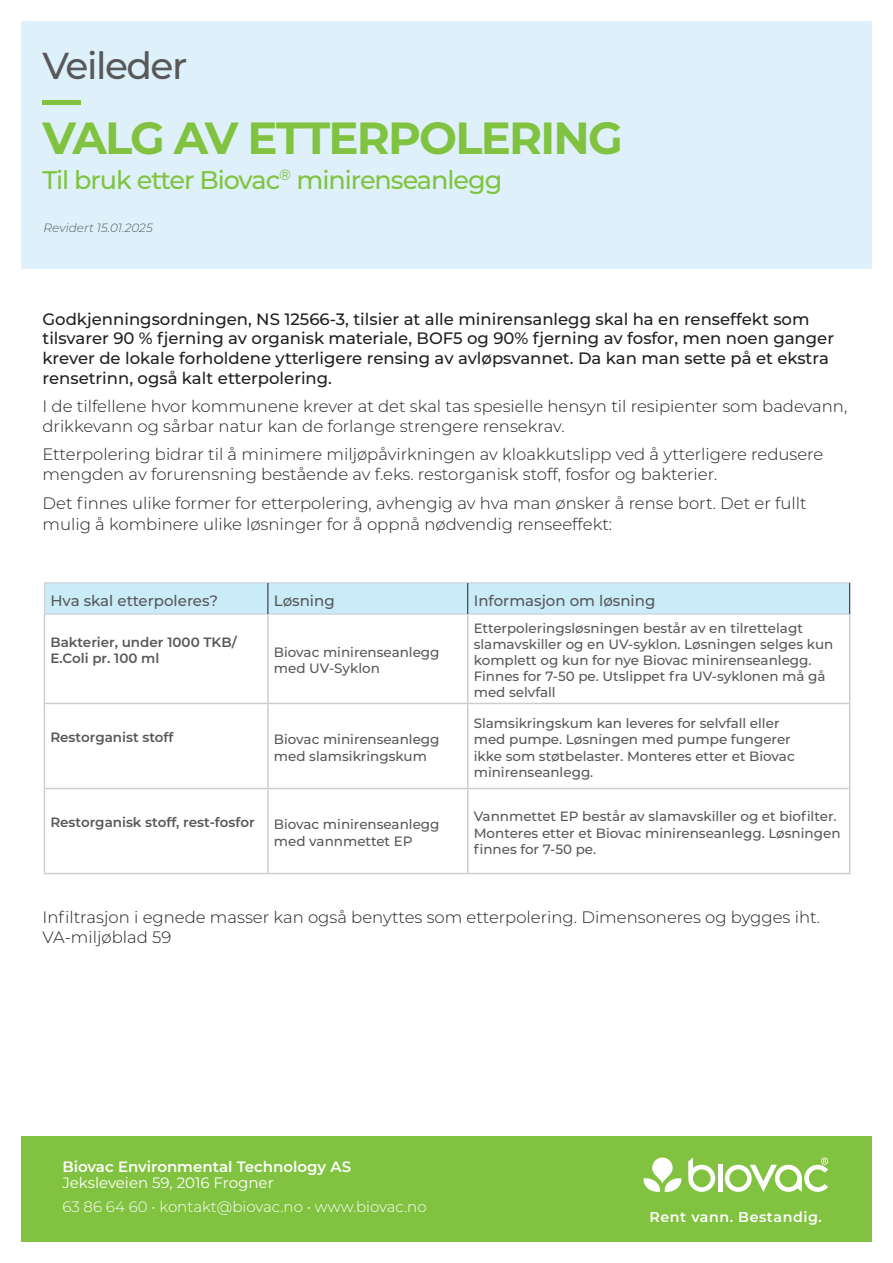
<style>
.page{position:relative;width:893px;height:1263px;background:#fff}
.page>*{position:absolute;margin:0;border:0;box-sizing:border-box;transform-origin:0 0}
.t1{font:700 45px "Montserrat";letter-spacing:-.04em;color:#81c340}
.t2{font:500 37.5px "Montserrat";letter-spacing:-.04em;color:#57585a}
.t3{font:500 25.5px "Montserrat";letter-spacing:-.04em;color:#81c340}
.t4{font:300 16.5px/19.8px "Montserrat";color:#231f20}
.t5{font:500 16.5px/19.8px "Montserrat";color:#231f20}
.t6{font:500 15px "Montserrat";color:#57585a}
.t7{font:300 15px "Montserrat";color:#fff}
.t8{font:600 15px "Montserrat";color:#fff}
.t9{font:15px "Montserrat";color:#fff}
.t10{font:600 14.25px "Montserrat";letter-spacing:.04em;color:#fff}
.t11{font:500 13.5px/16.2px "Montserrat";color:#57585a}
.t12{font:600 13.5px/16.2px "Montserrat";color:#57585a}
.t13{font:italic 300 12px "Montserrat";color:#57585a}
</style>
<div class="page">
<div style="left:21px;top:21px;width:851px;height:248px;background:#def1fb"></div>
<hr style="left:43px;top:100px;width:38px;height:4px;background:#81c340">
<div style="left:45px;top:583px;width:804px;height:31px;background:#caebf8"></div>
<hr style="left:44px;top:582px;width:224px;height:1px;background:#cbcecf">
<hr style="left:44px;top:583px;width:1px;height:31px;background:#cbcecf">
<hr style="left:268px;top:582px;width:200px;height:1px;background:#cbcecf">
<hr style="left:468px;top:582px;width:382px;height:1px;background:#cbcecf">
<hr style="left:44px;top:614px;width:224px;height:1px;background:#cbcecf">
<hr style="left:268px;top:614px;width:200px;height:1px;background:#cbcecf">
<hr style="left:468px;top:614px;width:382px;height:1px;background:#cbcecf">
<hr style="left:268px;top:583px;width:1px;height:31px;background:#231f20">
<hr style="left:467px;top:583px;width:1px;height:31px;background:#231f20">
<hr style="left:849px;top:583px;width:1px;height:31px;background:#231f20">
<hr style="left:44px;top:614px;width:1px;height:89px;background:#cbcecf">
<hr style="left:267px;top:614px;width:2px;height:89px;background:#cbcecf">
<hr style="left:467px;top:614px;width:1px;height:89px;background:#cbcecf">
<hr style="left:849px;top:614px;width:1px;height:89px;background:#cbcecf">
<hr style="left:44px;top:703px;width:224px;height:1px;background:#cbcecf">
<hr style="left:44px;top:704px;width:1px;height:84px;background:#cbcecf">
<hr style="left:268px;top:703px;width:200px;height:1px;background:#cbcecf">
<hr style="left:267px;top:704px;width:2px;height:84px;background:#cbcecf">
<hr style="left:468px;top:703px;width:382px;height:1px;background:#cbcecf">
<hr style="left:467px;top:704px;width:1px;height:84px;background:#cbcecf">
<hr style="left:849px;top:704px;width:1px;height:84px;background:#cbcecf">
<hr style="left:44px;top:788px;width:224px;height:1px;background:#cbcecf">
<hr style="left:44px;top:789px;width:1px;height:84px;background:#cbcecf">
<hr style="left:268px;top:788px;width:200px;height:1px;background:#cbcecf">
<hr style="left:267px;top:789px;width:2px;height:84px;background:#cbcecf">
<hr style="left:468px;top:788px;width:382px;height:1px;background:#cbcecf">
<hr style="left:467px;top:789px;width:1px;height:84px;background:#cbcecf">
<hr style="left:849px;top:789px;width:1px;height:84px;background:#cbcecf">
<hr style="left:44px;top:873px;width:224px;height:1px;background:#cbcecf">
<hr style="left:268px;top:873px;width:200px;height:1px;background:#cbcecf">
<hr style="left:468px;top:873px;width:382px;height:1px;background:#cbcecf">
<div style="left:21px;top:1136px;width:851px;height:106px;background:#81c340"></div>
<hr style="left:718px;top:1165px;width:4px;height:27px;background:#fff">
<svg style="left:688px;top:1157px;width:27px;height:35px"></svg>
<svg style="left:725px;top:1157px;width:103px;height:35px"></svg>
<div style="left:652px;top:1157px;width:21px;height:26px;background:#fff;border-radius:10px"></div>
<svg style="left:643px;top:1178px;width:38px;height:14px"></svg>
<h2 class="t2" style="left:43px;top:39px;width:146px">Veileder</h2>
<h1 class="t1" style="left:43px;top:106px;width:582px">VALG AV ETTERPOLERING</h1>
<h3 class="t3" style="left:43px;top:162px;width:461px">Til bruk etter Biovac<sup>®</sup> minirenseanlegg</h3>
<p class="t13" style="left:44px;top:220px;width:111px">Revidert 15.01.2025</p>
<p class="t5" style="left:43px;top:308px;width:793px">Godkjenningsordningen, NS 12566-3, tilsier at alle minirensanlegg skal ha en renseffekt som tilsvarer 90 % fjerning av organisk materiale, BOF5 og 90% fjerning av fosfor, men noen ganger krever de lokale forholdene ytterligere rensing av avløpsvannet. Da kan man sette på et ekstra rensetrinn, også kalt etterpolering.</p>
<p class="t4" style="left:43px;top:396px;width:806px">I de tilfellene hvor kommunene krever at det skal tas spesielle hensyn til resipienter som badevann, drikkevann og sårbar natur kan de forlange strengere rensekrav.</p>
<p class="t4" style="left:43px;top:444px;width:782px">Etterpolering bidrar til å minimere miljøpåvirkningen av kloakkutslipp ved å ytterligere redusere mengden av forurensning bestående av f.eks. restorganisk stoff, fosfor og bakterier.</p>
<p class="t4" style="left:43px;top:491px;width:766px;line-height:21.6px">Det finnes ulike former for etterpolering, avhengig av hva man ønsker å rense bort. Det er fullt mulig å kombinere ulike løsninger for å oppnå nødvendig renseeffekt:</p>
<p class="t6" style="left:50px;top:590px;width:169px">Hva skal etterpoleres?</p>
<p class="t6" style="left:274px;top:590px;width:62px">Løsning</p>
<p class="t6" style="left:474px;top:590px;width:183px">Informasjon om løsning</p>
<p class="t12" style="left:50px;top:633px;width:188px">Bakterier, under 1000 TKB/<br>E.Coli pr. 100 ml</p>
<p class="t11" style="left:274px;top:643px;width:167px">Biovac minirenseanlegg med UV-Syklon</p>
<p class="t11" style="left:474px;top:619px;width:361px">Etterpoleringsløsningen består av en tilrettelagt slamavskiller og en UV-syklon. Løsningen selges kun komplett og kun for nye Biovac minirenseanlegg.<br>Finnes for 7-50 pe. Utslippet fra UV-syklonen må gå med selvfall</p>
<p class="t12" style="left:50px;top:729px;width:125px">Restorganist stoff</p>
<p class="t11" style="left:274px;top:731px;width:167px">Biovac minirenseanlegg med slamsikringskum</p>
<p class="t11" style="left:474px;top:715px;width:322px">Slamsikringskum kan leveres for selvfall eller med pumpe. Løsningen med pumpe fungerer ikke som støtbelaster. Monteres etter et Biovac minirenseanlegg.</p>
<p class="t12" style="left:50px;top:814px;width:206px">Restorganisk stoff, rest-fosfor</p>
<p class="t11" style="left:274px;top:816px;width:167px">Biovac minirenseanlegg med vannmettet EP</p>
<p class="t11" style="left:474px;top:808px;width:368px">Vannmettet EP består av slamavskiller og et biofilter.<br>Monteres etter et Biovac minirenseanlegg. Løsningen finnes for 7-50 pe.</p>
<p class="t4" style="left:43px;top:907px;width:779px">Infiltrasjon i egnede masser kan også benyttes som etterpolering. Dimensoneres og bygges iht.<br>VA-miljøblad 59</p>
<p class="t8" style="left:62px;top:1156px;width:290px">Biovac Environmental Technology AS</p>
<p class="t9" style="left:62px;top:1173px;width:213px">Jeksleveien 59, 2016 Frogner</p>
<p class="t7" style="left:62px;top:1196px;width:366px">63 86 64 60 • kontakt@biovac.no • www.biovac.no</p>
<p class="t10" style="left:649px;top:1207px;width:174px">Rent vann. Bestandig.</p>
</div>
